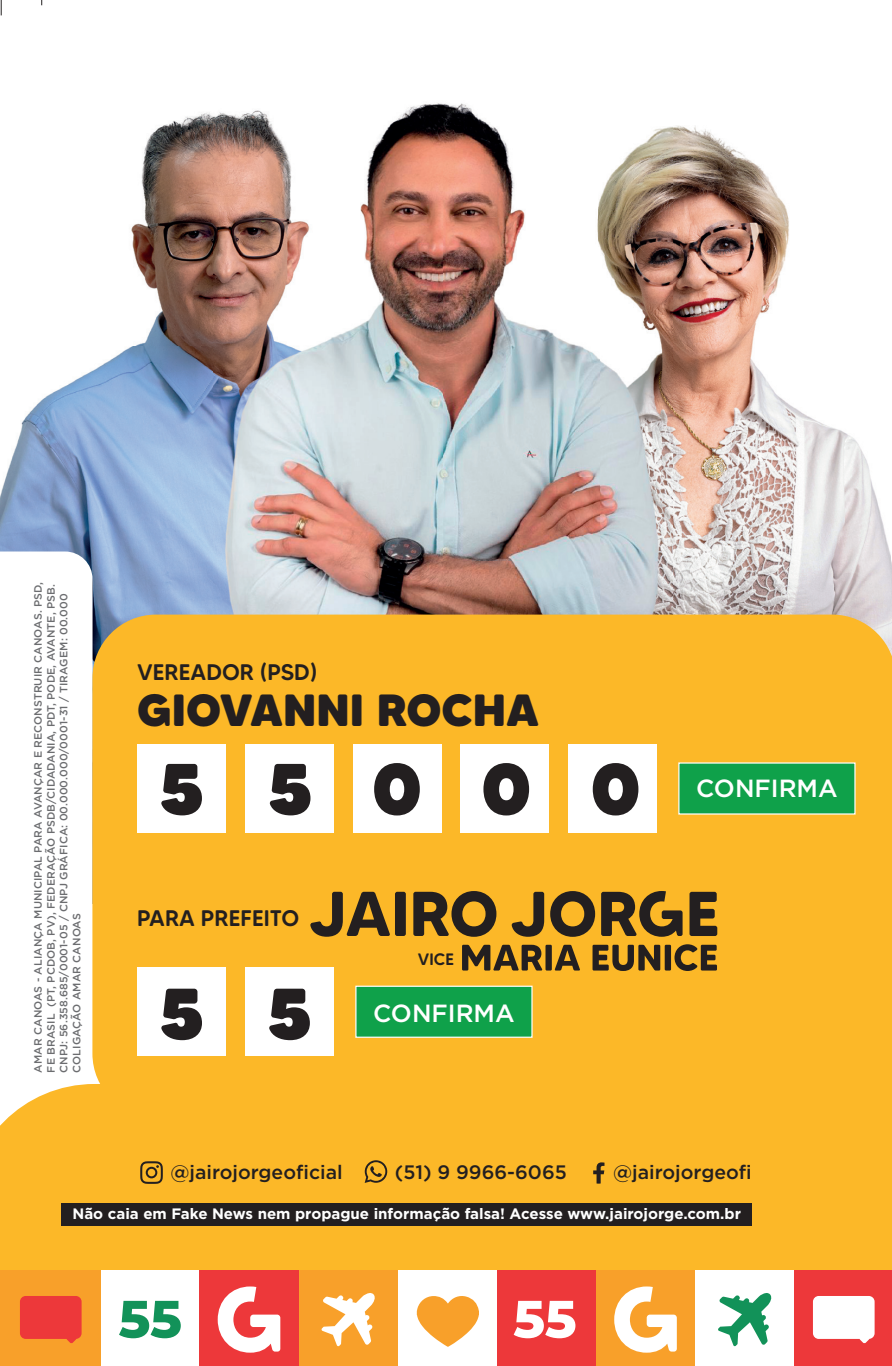
<style>
.page{position:relative;width:892px;height:1366px;background:#fff}
.page>*{position:absolute;margin:0;border:0;box-sizing:border-box;transform-origin:0 0}
.t1{font:900 72.23px "MADE Tommy Soft";letter-spacing:.83em;color:#231f20}
.t2{font:800 45px "MADE Tommy Soft";color:#231f20}
.t3{font:500 24.75px "Gotham";color:#fff}
.t4{font:500 22.5px "MADE Tommy Soft";color:#231f20}
.t5{font:500 19.35px "Gotham";color:#231f20}
.t6{font:500 16.43px "MADE Tommy Soft";color:#231f20}
.t7{font:700 15.08px "Gotham";color:#fff}
.t8{font:500 10.58px/12.8px "Gotham";letter-spacing:.01em;color:#6c6d70}
</style>
<div class="page">
<img style="left:672px;top:125px;width:219px;height:489px">
<img style="left:0;top:112px;width:213px;height:473px">
<img style="left:93px;top:585px;width:120px;height:29px">
<img style="left:213px;top:110px;width:166px;height:504px">
<img style="left:408px;top:102px;width:191px;height:146px">
<img style="left:599px;top:127px;width:73px;height:487px">
<img style="left:443px;top:248px;width:156px;height:366px">
<img style="left:379px;top:108px;width:64px;height:506px">
<img style="left:891px;top:561px;width:1px;height:53px">
<svg style="left:0;top:551px;width:93px;height:63px"></svg>
<div style="left:0;top:1084px;width:750px;height:185px;background:#fcb828"></div>
<svg style="left:365px;top:1160px;width:22px;height:22px"></svg>
<svg style="left:140px;top:1161px;width:23px;height:22px"></svg>
<svg style="left:593px;top:1162px;width:11px;height:21px"></svg>
<div style="left:92px;top:614px;width:800px;height:502px;background:#fcb828"></div>
<div style="left:137px;top:744px;width:89px;height:88px;background:#fff"></div>
<div style="left:245px;top:744px;width:88px;height:88px;background:#fff"></div>
<div style="left:353px;top:744px;width:88px;height:88px;background:#fff"></div>
<div style="left:460px;top:744px;width:89px;height:88px;background:#fff"></div>
<div style="left:568px;top:744px;width:89px;height:88px;background:#fff"></div>
<div style="left:137px;top:967px;width:89px;height:88px;background:#fff"></div>
<div style="left:245px;top:967px;width:88px;height:88px;background:#fff"></div>
<div style="left:355px;top:985px;width:177px;height:52px;background:#0fa14a;border:1px solid #fff"></div>
<div style="left:678px;top:762px;width:177px;height:52px;background:#0fa14a"></div>
<div style="left:750px;top:1020px;width:142px;height:249px;background:#fcb828"></div>
<div style="left:497px;top:1269px;width:99px;height:96px;background:#ed383a"></div>
<svg style="left:513px;top:1300px;width:62px;height:37px"></svg>
<svg style="left:417px;top:1296px;width:62px;height:50px"></svg>
<svg style="left:119px;top:1300px;width:62px;height:37px"></svg>
<div style="left:1px;top:1269px;width:99px;height:96px;background:#f8a02a"></div>
<div style="left:20px;top:1295px;width:62px;height:43px;background:#ed383a;border-radius:6px"></div>
<svg style="left:66px;top:1338px;width:10px;height:5px"></svg>
<div style="left:298px;top:1269px;width:100px;height:96px;background:#f8a02a"></div>
<svg style="left:321px;top:1293px;width:54px;height:53px"></svg>
<div style="left:199px;top:1269px;width:99px;height:96px;background:#ed383a"></div>
<svg style="left:218px;top:1286px;width:62px;height:66px"></svg>
<div style="left:596px;top:1269px;width:99px;height:96px;background:#f8a02a"></div>
<svg style="left:614px;top:1286px;width:63px;height:66px"></svg>
<svg style="left:718px;top:1293px;width:54px;height:53px"></svg>
<div style="left:794px;top:1269px;width:98px;height:96px;background:#ed383a"></div>
<div style="left:813px;top:1295px;width:61px;height:43px;background:#fff;border-radius:6px"></div>
<svg style="left:859px;top:1338px;width:10px;height:5px"></svg>
<div style="left:61px;top:1203px;width:691px;height:23px;background:#231f20"></div>
<svg style="left:310px;top:891px;width:80px;height:45px;background:#977124"></svg>
<div style="left:395px;top:891px;width:11px;height:44px;background:#231f20;border-radius:2px"></div>
<svg style="left:413px;top:890px;width:83px;height:46px;background:#7a5c23"></svg>
<svg style="left:511px;top:891px;width:33px;height:45px"></svg>
<svg style="left:550px;top:890px;width:45px;height:46px;background:#816123"></svg>
<svg style="left:601px;top:890px;width:81px;height:46px;background:#7d5e23"></svg>
<svg style="left:689px;top:891px;width:28px;height:44px"></svg>
<svg style="left:462px;top:944px;width:80px;height:26px;background:#7f5f23"></svg>
<div style="left:545px;top:944px;width:7px;height:26px;background:#231f20"></div>
<svg style="left:554px;top:944px;width:26px;height:26px"></svg>
<svg style="left:592px;top:944px;width:68px;height:26px;background:#7a5c23"></svg>
<div style="left:664px;top:944px;width:7px;height:26px;background:#231f20"></div>
<svg style="left:674px;top:944px;width:43px;height:26px"></svg>
<svg style="left:1px;top:0;width:1px;height:15px"></svg>
<p class="t8" style="left:32px;top:1072px;width:492px;rotate:-90deg">AMAR CANOAS - ALIANÇA MUNICIPAL PARA AVANÇAR E RECONSTRUIR CANOAS. PSD, FE BRASIL (PT, PCDOB, PV), FEDERAÇÃO PSDB/CIDADANIA, PDT, PODE, AVANTE, PSB.<br>CNPJ: 56.358.685/0001-05 / CNPJ GRÁFICA: 00.000.000/0001-31 / TIRAGEM: 00.000<br>COLIGAÇÃO AMAR CANOAS</p>
<h3 class="t4" style="left:137px;top:658px;width:182px">VEREADOR (PSD)</h3>
<h2 class="t2" style="left:137px;top:681px;width:404px">GIOVANNI ROCHA</h2>
<h1 class="t1" style="left:159px;top:743px;width:483px">55000</h1>
<h3 class="t4" style="left:137px;top:904px;width:164px">PARA PREFEITO</h3>
<h1 class="t1" style="left:159px;top:968px;width:154px">5 5</h1>
<h3 class="t6" style="left:418px;top:948px;width:38px">VICE</h3>
<h3 class="t3" style="left:373px;top:996px;width:143px">CONFIRMA</h3>
<h3 class="t3" style="left:696px;top:772px;width:143px">CONFIRMA</h3>
<h3 class="t5" style="left:170px;top:1159px;width:174px">@jairojorgeoficial</h3>
<h3 class="t5" style="left:395px;top:1159px;width:174px">(51) 9 9966-6065</h3>
<h3 class="t5" style="left:613px;top:1159px;width:174px">@jairojorgeoficial</h3>
<h3 class="t7" style="left:72px;top:1203px;width:670px">Não caia em Fake News nem propague informação falsa! Acesse www.jairojorge.com.br</h3>
</div>
